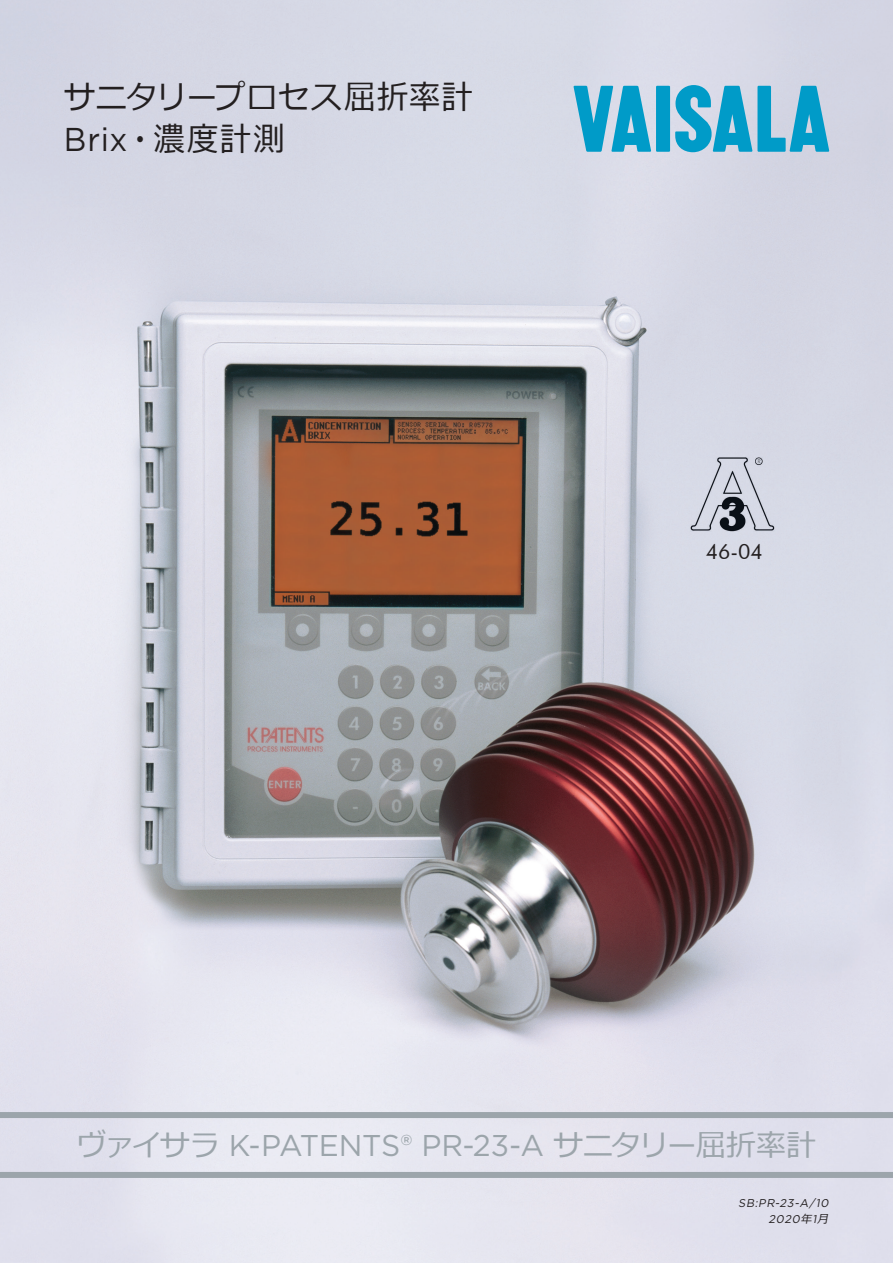
<style>
.page{position:relative;width:893px;height:1263px;background:#fff}
.page>*{position:absolute;margin:0;border:0;box-sizing:border-box;transform-origin:0 0}
.大見出し{font:33px "Meiryo";letter-spacing:.025em;color:#231f20;scale:.95 1}
.Iso_otsikko_alla{font:30px "Gotham";letter-spacing:-.01em;color:#9ca5ab}
.front_code{font:21px "Futura BT";color:#231f20}
.本文{font:italic 11.25px "Gotham";color:#231f20}
.s1{font-family:"Gotham"}
.s2{font-family:"Meiryo"}
</style>
<div class="page">
<img style="left:0;top:0;width:893px;height:1263px">
<svg style="left:574px;top:86px;width:77px;height:66px;background:#50b2d3"></svg>
<div style="left:656px;top:86px;width:14px;height:66px;background:#009bc8"></div>
<svg style="left:675px;top:85px;width:154px;height:67px;background:#59b4d3"></svg>
<img style="left:685px;top:446px;width:99px;height:97px">
<div style="left:0;top:1112px;width:893px;height:6px;background:#9ca5ab"></div>
<div style="left:0;top:1172px;width:893px;height:6px;background:#9ca5ab"></div>
<p class="大見出し" style="left:64px;top:74px;width:432px">サニタリープロセス屈折率計</p>
<p class="大見出し" style="left:64px;top:116px;width:234px"><span class="s1">Brix</span>・濃度計測</p>
<p class="front_code" style="left:706px;top:539px;width:59px">46-04</p>
<p class="Iso_otsikko_alla" style="left:77px;top:1126px;width:741px"><span class="s2">ヴァイサラ</span> K-PATENTS® PR-23-A <span class="s2">サニタリー屈折率計</span></p>
<p class="本文" style="left:738px;top:1196px;width:94px">SB:PR-23-A/10</p>
<p class="本文" style="left:769px;top:1212px;width:64px">2020<span class="s2">年</span>1<span class="s2">月</span></p>
</div>
